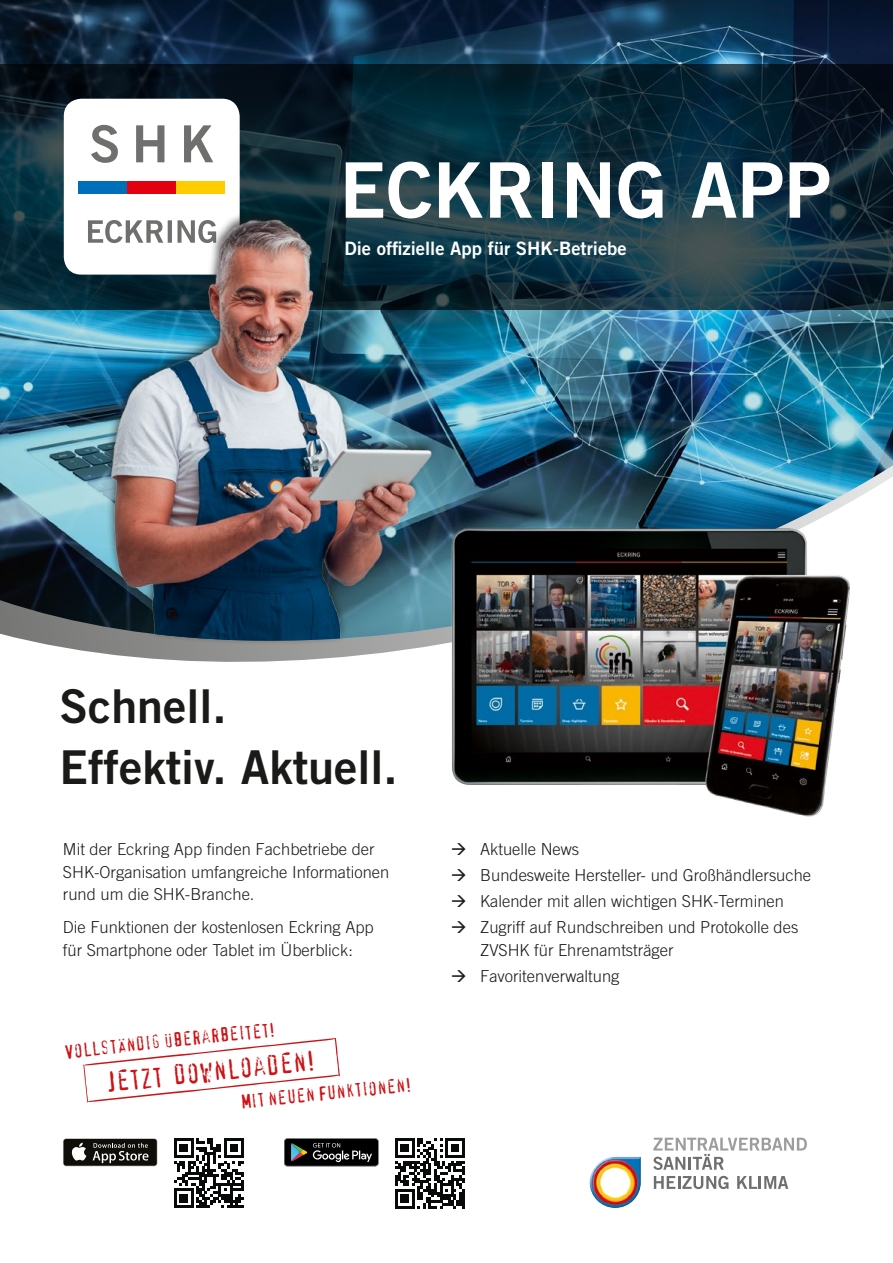
<style>
.page{position:relative;width:893px;height:1263px;background:#fff}
.page>*{position:absolute;margin:0;border:0;box-sizing:border-box;transform-origin:0 0}
.t1{font:76.65px "Trade Gothic Bold Two";color:#fff}
.t2{font:46.65px/60.6px "Trade Gothic Bold Two";color:#1a1a18}
.t3{font:27px "Confidential";color:#cd1316}
.t4{font:18.75px "Confidential";color:#cd1316}
.t5{font:18.45px "Trade Gothic Bold Two";color:#fff}
.t6{font:300 16.5px/22.5px "Trade Gothic";color:#1a1a18}
</style>
<div class="page">
<img style="left:0;top:0;width:893px;height:656px">
<svg style="left:0;top:64px;width:893px;height:245px;background:#102c39"></svg>
<div style="left:64px;top:99px;width:176px;height:176px;background:#fff;border-radius:18px"></div>
<svg style="left:91px;top:125px;width:122px;height:38px"></svg>
<svg style="left:88px;top:220px;width:13px;height:23px"></svg>
<div style="left:79px;top:182px;width:48px;height:12px;background:#006fb9"></div>
<div style="left:127px;top:182px;width:49px;height:12px;background:#e3000f"></div>
<div style="left:176px;top:182px;width:49px;height:12px;background:#fc0"></div>
<div style="left:103px;top:207px;width:335px;height:438px;background:#1a1a18;opacity:.75"></div>
<img style="left:101px;top:219px;width:336px;height:427px">
<svg style="left:174px;top:1138px;width:70px;height:70px"></svg>
<svg style="left:395px;top:1138px;width:70px;height:70px"></svg>
<div style="left:63px;top:1138px;width:94px;height:28px;background:#7d7d7c;border-radius:3px"></div>
<div style="left:64px;top:1139px;width:93px;height:27px;background:#0f0e09;border-radius:3px"></div>
<svg style="left:71px;top:1143px;width:15px;height:17px"></svg>
<svg style="left:93px;top:1143px;width:55px;height:20px"></svg>
<svg style="left:284px;top:1138px;width:95px;height:28px;background:#272928"></svg>
<svg style="left:653px;top:1138px;width:154px;height:32px"></svg>
<svg style="left:654px;top:1176px;width:74px;height:13px"></svg>
<svg style="left:737px;top:1176px;width:51px;height:13px"></svg>
<img style="left:590px;top:1157px;width:51px;height:51px">
<img style="left:439px;top:517px;width:411px;height:300px">
<svg style="left:83px;top:1038px;width:257px;height:64px"></svg>
<p class="t1" style="left:339px;top:143px;width:493px">ECKRING APP</p>
<p class="t5" style="left:344px;top:237px;width:284px">Die offizielle App für SHK-Betriebe</p>
<p class="t2" style="left:60px;top:675px;width:340px">Schnell.<br>Effektiv. Aktuell.</p>
<p class="t6" style="left:63px;top:838px;width:328px">Mit der Eckring App finden Fachbetriebe der<br>SHK-Organisation umfangreiche Informationen rund um die SHK-Branche.</p>
<p class="t6" style="left:63px;top:916px;width:312px">Die Funktionen der kostenlosen Eckring App für Smartphone oder Tablet im Überblick:</p>
<p class="t4" style="left:64px;top:1044px;width:213px;rotate:-6deg">Vollständig überarbeitet!</p>
<p class="t4" style="left:241px;top:1094px;width:172px;rotate:-6deg">Mit neuen Funktionen!</p>
<p class="t3" style="left:106px;top:1071px;width:211px;rotate:-6deg">Jetzt downloaden!</p>
<p class="t6" style="left:451px;top:838px;width:130px">→ Aktuelle News</p>
<p class="t6" style="left:451px;top:864px;width:362px">→ Bundesweite Hersteller- und Großhändlersuche</p>
<p class="t6" style="left:451px;top:890px;width:335px">→ Kalender mit allen wichtigen SHK-Terminen</p>
<p class="t6" style="left:480px;top:916px;width:320px;text-indent:-29px">→ Zugriff auf Rundschreiben und Protokolle des<br>ZVSHK für Ehrenamtsträger</p>
<p class="t6" style="left:451px;top:964px;width:170px">→ Favoritenverwaltung</p>
</div>
